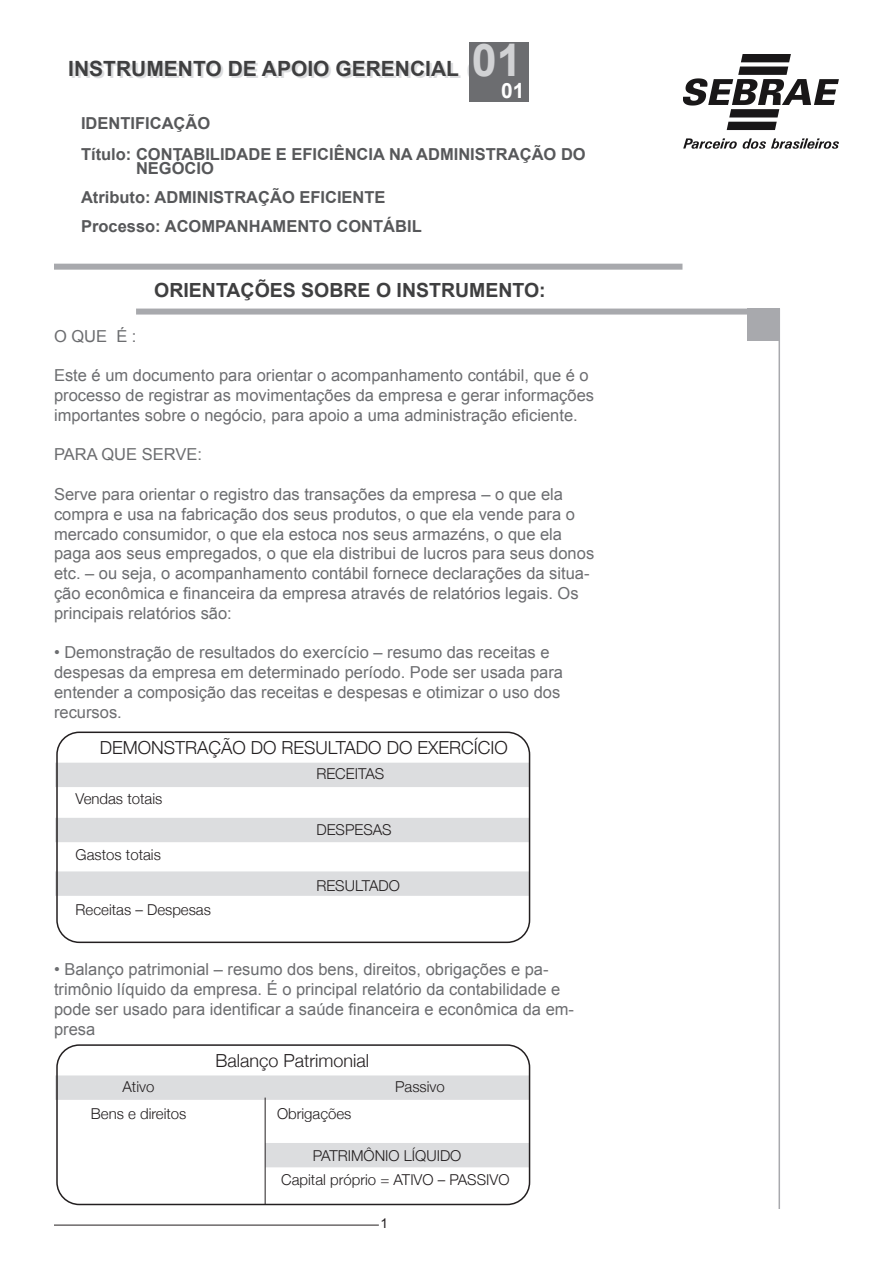
<style>
.page{position:relative;width:893px;height:1263px;background:#fff}
.page>*{position:absolute;margin:0;border:0;box-sizing:border-box;transform-origin:0 0}
.t1{font:700 45px "Arial";color:#d1d2d4}
.t2{font:700 21px "Arial";color:#3f3f40}
.t3{font:700 21px "Arial";color:#fff}
.t4{font:700 19.5px "Arial";color:#3f3f40}
.t5{font:300 18px "Helvetica Neue";color:#231f20}
.t6{font:16.5px/19.8px "Arial";color:#6c6d70}
.t7{font:700 16.5px "Arial";color:#57585a}
.t8{font:300 15px/24.8px "Helvetica Neue";color:#231f20}
.t9{font:13.5px "Arial";color:#231f20}
.s1{color:#dcdddf}
</style>
<div class="page">
<hr style="left:778px;top:309px;width:2px;height:900px;background:#a8a9ad">
<div style="left:748px;top:308px;width:32px;height:33px;background:#a8a9ad"></div>
<hr style="left:54px;top:1225px;width:325px;height:1px;background:#231f20">
<svg style="left:683px;top:138px;width:156px;height:11px"></svg>
<svg style="left:683px;top:54px;width:156px;height:76px"></svg>
<svg style="left:56px;top:731px;width:475px;height:211px"></svg>
<svg style="left:56px;top:1044px;width:475px;height:160px"></svg>
<svg style="left:265px;top:1097px;width:1px;height:108px"></svg>
<div style="left:469px;top:43px;width:60px;height:59px;background:#6c6d70"></div>
<div style="left:136px;top:309px;width:612px;height:6px;background:#a8a9ad"></div>
<div style="left:54px;top:264px;width:628px;height:6px;background:#a8a9ad"></div>
<p class="t1" style="left:472px;top:35px;width:52px">01</p>
<p class="t3" style="left:501px;top:79px;width:25px">01</p>
<p class="t2" style="left:68px;top:56px;width:423px">INSTRUMENTO DE APOIO GERENCIAL <span class="s1">04</span></p>
<p class="t7" style="left:81px;top:114px;width:131px">IDENTIFICAÇÃO</p>
<p class="t7" style="left:81px;top:144px;width:506px">Título: CONTABILIDADE E EFICIÊNCIA NA ADMINISTRAÇÃO DO</p>
<p class="t7" style="left:136px;top:159px;width:79px">NEGÓCIO</p>
<p class="t7" style="left:81px;top:188px;width:306px">Atributo: ADMINISTRAÇÃO EFICIENTE</p>
<p class="t7" style="left:81px;top:216px;width:342px">Processo: ACOMPANHAMENTO CONTÁBIL</p>
<p class="t4" style="left:154px;top:279px;width:393px">ORIENTAÇÕES SOBRE O INSTRUMENTO:</p>
<p class="t6" style="left:54px;top:326px;width:84px">O QUE É :</p>
<p class="t6" style="left:54px;top:365px;width:542px">Este é um documento para orientar o acompanhamento contábil, que é o processo de registrar as movimentações da empresa e gerar informações importantes sobre o negócio, para apoio a uma administração eficiente.</p>
<p class="t6" style="left:54px;top:445px;width:149px">PARA QUE SERVE:</p>
<p class="t6" style="left:54px;top:484px;width:542px">Serve para orientar o registro das transações da empresa – o que ela compra e usa na fabricação dos seus produtos, o que ela vende para o mercado consumidor, o que ela estoca nos seus armazéns, o que ela paga aos seus empregados, o que ela distribui de lucros para seus donos etc. – ou seja, o acompanhamento contábil fornece declarações da situa&shy;ção econômica e financeira da empresa através de relatórios legais. Os principais relatórios são:</p>
<p class="t6" style="left:54px;top:643px;width:511px">• Demonstração de resultados do exercício – resumo das receitas e despesas da empresa em determinado período. Pode ser usada para entender a composição das receitas e despesas e otimizar o uso dos recursos.</p>
<p class="t5" style="left:100px;top:737px;width:409px">DEMONSTRAÇÃO DO RESULTADO DO EXERCÍCIO</p>
<p class="t8" style="left:316px;top:761px;width:69px">RECEITAS</p>
<p class="t8" style="left:76px;top:786px;width:88px">Vendas totais</p>
<p class="t8" style="left:76px;top:841px;width:87px">Gastos totais</p>
<p class="t8" style="left:76px;top:897px;width:137px">Receitas – Despesas</p>
<p class="t8" style="left:316px;top:817px;width:77px">DESPESAS</p>
<p class="t8" style="left:316px;top:873px;width:85px">RESULTADO</p>
<p class="t6" style="left:54px;top:959px;width:522px">• Balanço patrimonial – resumo dos bens, direitos, obrigações e pa&shy;trimônio líquido da empresa. É o principal relatório da contabilidade e pode ser usado para identificar a saúde financeira e econômica da em&shy;presa</p>
<p class="t5" style="left:215px;top:1050px;width:155px">Balanço Patrimonial</p>
<p class="t8" style="left:123px;top:1074px;width:33px">Ativo</p>
<p class="t8" style="left:395px;top:1074px;width:51px">Passivo</p>
<p class="t8" style="left:91px;top:1101px;width:97px">Bens e direitos</p>
<p class="t8" style="left:277px;top:1101px;width:76px">Obrigações</p>
<p class="t8" style="left:281px;top:1142px;width:230px;text-indent:32px">PATRIMÔNIO LÍQUIDO<br>Capital próprio = ATIVO – PASSIVO</p>
<p class="t9" style="left:380px;top:1216px;width:9px">1</p>
</div>
